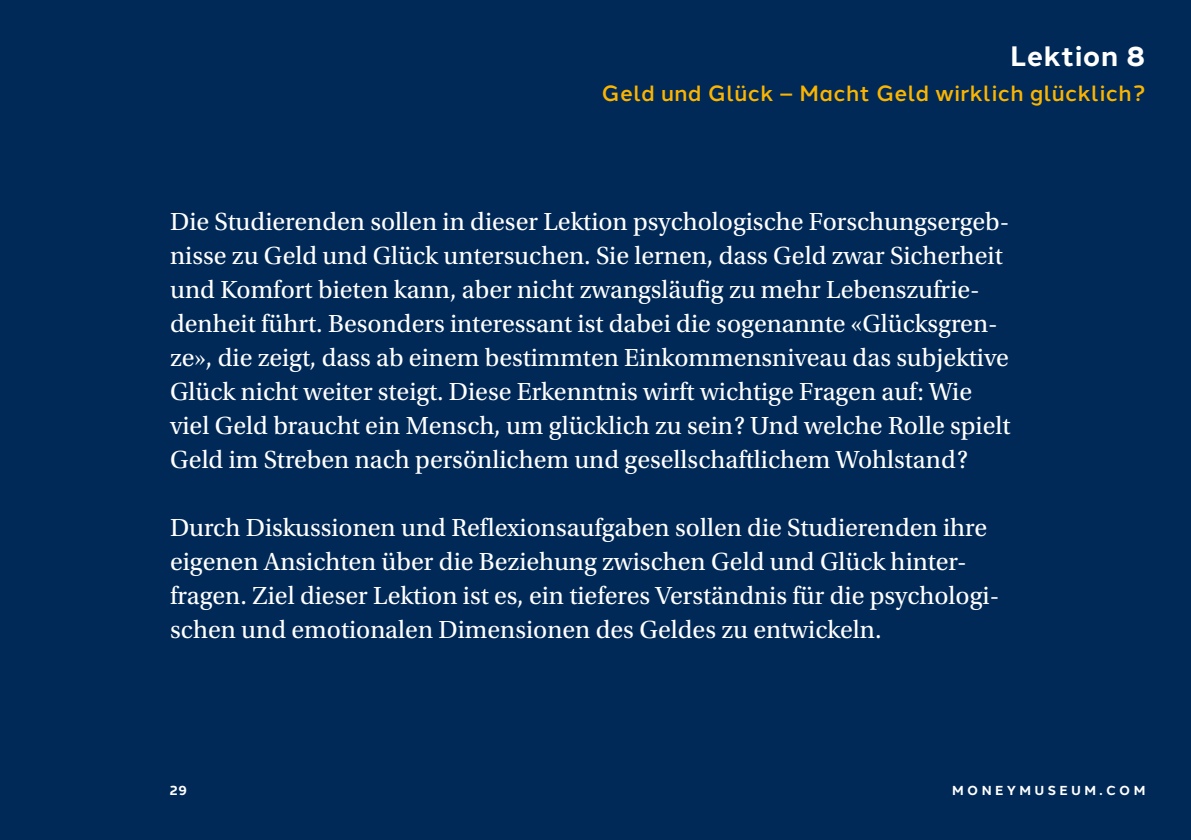
<style>
.page{position:relative;width:1191px;height:840px;background:#fff}
.page>*{position:absolute;margin:0;border:0;box-sizing:border-box;transform-origin:0 0}
.t1{font:700 28px "Halcom";letter-spacing:.02em;color:#fff}
.t2{font:26px/34px "Utopia Std";color:#fff}
.t3{font:500 22px "Halcom";letter-spacing:.02em;color:#fbb500}
.t4{font:700 13px "Halcom";letter-spacing:.26em;color:#fff}
</style>
<div class="page">
<div style="left:0;top:0;width:1191px;height:839px;background:#002957"></div>
<p class="t1" style="left:1010px;top:34px;width:137px">Lektion 8</p>
<p class="t3" style="left:601px;top:76px;width:545px">Geld und Glück – Macht Geld wirklich glücklich?</p>
<p class="t2" style="left:170px;top:205px;width:842px">Die Studierenden sollen in dieser Lektion psychologische Forschungsergeb&shy;nisse zu Geld und Glück untersuchen. Sie lernen, dass Geld zwar Sicherheit und Komfort bieten kann, aber nicht zwangsläufig zu mehr Lebenszufrie&shy;denheit führt. Besonders interessant ist dabei die sogenannte «Glücksgren&shy;ze», die zeigt, dass ab einem bestimmten Einkommensniveau das subjektive Glück nicht weiter steigt. Diese Erkenntnis wirft wichtige Fragen auf: Wie viel Geld braucht ein Mensch, um glücklich zu sein? Und welche Rolle spielt Geld im Streben nach persönlichem und gesellschaftlichem Wohlstand?</p>
<p class="t2" style="left:170px;top:511px;width:830px">Durch Diskussionen und Reflexionsaufgaben sollen die Studierenden ihre eigenen Ansichten über die Beziehung zwischen Geld und Glück hinter&shy;fragen. Ziel dieser Lektion ist es, ein tieferes Verständnis für die psychologi&shy;schen und emotionalen Dimensionen des Geldes zu entwickeln.</p>
<p class="t4" style="left:170px;top:779px;width:19px">29</p>
<p class="t4" style="left:952px;top:779px;width:195px">MONEYMUSEUM.COM</p>
</div>
